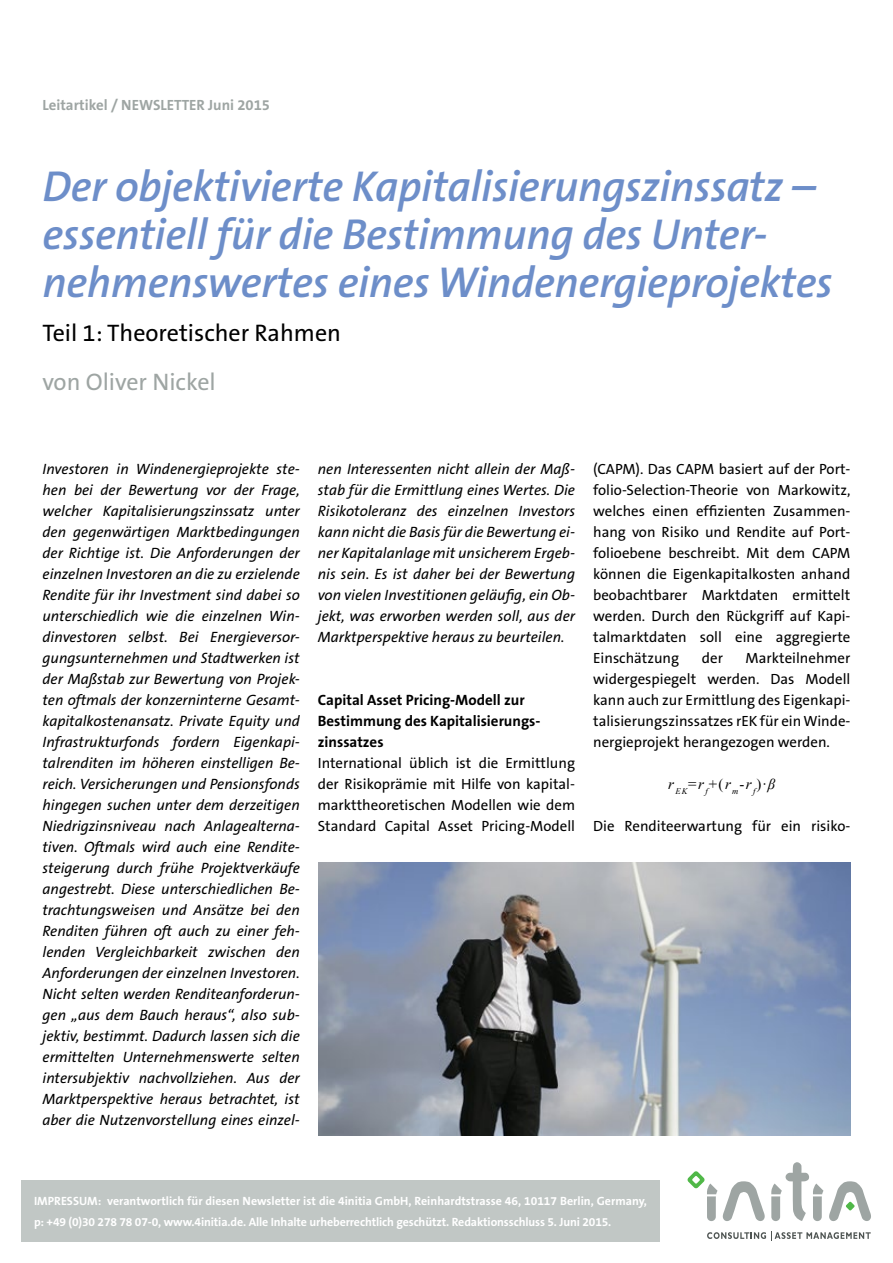
<style>
.page{position:relative;width:893px;height:1263px;background:#fff}
.page>*{position:absolute;margin:0;border:0;box-sizing:border-box;transform-origin:0 0}
.t1{font:italic 600 43.5px/48px "The Sans B6";letter-spacing:-.01em;color:#6d8ec9}
.t2{font:24px "The Sans B5 Plain";color:#000}
.t3{font:24px "The Sans B5 Plain";color:#9ea5a3}
.t4{font:italic 15px/21px "The Sans B5 Plain";color:#000;text-align:justify}
.t5{font:700 15px/21px "The Sans B7";color:#000}
.t6{font:14.85px/21px "The Sans B5 Plain";color:#000;text-align:justify}
.t7{font:700 14.85px "The Sans B7";color:#9ea5a3}
.t8{font:14.85px "Times New Roman";color:#000}
.t9{font:700 12px/21px "The Sans B7";letter-spacing:-.005em;color:#fff}
.s1{font-style:italic}
</style>
<div class="page">
<svg style="left:829px;top:1181px;width:42px;height:40px"></svg>
<svg style="left:707px;top:1232px;width:164px;height:9px"></svg>
<svg style="left:687px;top:1171px;width:78px;height:50px"></svg>
<svg style="left:771px;top:1162px;width:52px;height:59px"></svg>
<div style="left:21px;top:1180px;width:639px;height:62px;background:#c1c7c5"></div>
<img style="left:319px;top:862px;width:531px;height:273px">
<p class="t7" style="left:43px;top:97px;width:229px">Leitartikel / NEWSLETTER Juni 2015</p>
<p class="t7" style="left:43px;top:97px;width:76px">Meldungen</p>
<h1 class="t1" style="left:43px;top:164px;width:792px">Der objektivierte Kapitalisierungszinssatz – essentiell für die Bestimmung des Unter&shy;nehmenswertes eines Windenergieprojektes</h1>
<h2 class="t2" style="left:43px;top:320px;width:300px">Teil 1: Theoretischer Rahmen</h2>
<h2 class="t3" style="left:43px;top:369px;width:175px">von Oliver Nickel</h2>
<p class="t4" style="left:43px;top:459px;width:259px">Investoren in Windenergieprojekte ste&shy;hen bei der Bewertung vor der Frage, welcher Kapitalisierungszinssatz unter den gegenwärtigen Marktbedingungen der Richtige ist. Die Anforderungen der einzelnen Investoren an die zu erzielende Rendite für ihr Investment sind dabei so unterschiedlich wie die einzelnen Win&shy;dinvestoren selbst. Bei Energieversor&shy;gungsunternehmen und Stadtwerken ist der Maßstab zur Bewertung von Projek&shy;ten oftmals der konzerninterne Gesamt&shy;kapitalkostenansatz. Private Equity und Infrastrukturfonds fordern Eigenkapi&shy;talrenditen im höheren einstelligen Be&shy;reich. Versicherungen und Pensionsfonds hingegen suchen unter dem derzeitigen Niedrigzinsniveau nach Anlagealterna&shy;tiven. Oftmals wird auch eine Rendite&shy;steigerung durch frühe Projektverkäufe angestrebt. Diese unterschiedlichen Be&shy;trachtungsweisen und Ansätze bei den Renditen führen oft auch zu einer feh&shy;lenden Vergleichbarkeit zwischen den Anforderungen der einzelnen Investoren.<br>Nicht selten werden Renditeanforderun&shy;gen „aus dem Bauch heraus“, also sub&shy;jektiv, bestimmt. Dadurch lassen sich die ermittelten Unternehmenswerte selten intersubjektiv nachvollziehen. Aus der Marktperspektive heraus betrachtet, ist aber die Nutzenvorstellung eines einzel-</p>
<p class="t4" style="left:318px;top:459px;width:259px">nen Interessenten nicht allein der Maß&shy;stab für die Ermittlung eines Wertes. Die Risikotoleranz des einzelnen Investors kann nicht die Basis für die Bewertung ei&shy;ner Kapitalanlage mit unsicherem Ergeb&shy;nis sein. Es ist daher bei der Bewertung von vielen Investitionen geläufig, ein Ob&shy;jekt, was erworben werden soll, aus der Marktperspektive heraus zu beurteilen.</p>
<p class="t5" style="left:318px;top:690px;width:224px">Capital Asset Pricing-Modell zur<br>Bestimmung des Kapitalisierungs&shy;zinssatzes</p>
<p class="t6" style="left:318px;top:753px;width:259px">International üblich ist die Ermittlung der Risikoprämie mit Hilfe von kapital&shy;markttheoretischen Modellen wie dem Standard Capital Asset Pricing-Modell</p>
<p class="t6" style="left:593px;top:459px;width:259px">(CAPM). Das CAPM basiert auf der Port&shy;folio-Selection-Theorie von Markowitz, welches einen effizienten Zusammen&shy;hang von Risiko und Rendite auf Port&shy;folioebene beschreibt. Mit dem CAPM können die Eigenkapitalkosten anhand beobachtbarer Marktdaten ermittelt werden. Durch den Rückgriff auf Kapi&shy;talmarktdaten soll eine aggregierte Einschätzung</p>
<p class="t6" style="left:593px;top:648px;width:259px;text-indent:152px">Markteilnehmer widergespiegelt werden. Das Modell kann auch zur Ermittlung des Eigenkapi&shy;talisierungszinssatzes rEK für ein Winde&shy;nergieprojekt herangezogen werden.</p>
<p class="t8" style="left:668px;top:774px;width:109px"><span class="s1">r</span><sub>EK</sub>=<span class="s1">r</span><sub>f</sub>+(<span class="s1">r</span><sub>m</sub>-<span class="s1">r</span><sub>f</sub>)∙<span class="s1">β</span></p>
<p class="t6" style="left:593px;top:816px;width:259px">Die Renditeerwartung für ein risiko-</p>
<p class="t6" style="left:702px;top:648px;width:23px">der</p>
<p class="t9" style="left:34px;top:1191px;width:614px">IMPRESSUM: verantwortlich für diesen Newsletter ist die 4initia GmbH, Reinhardtstrasse 46, 10117 Berlin, Germany, p: +49 (0)30 278 78 07-0, www.4initia.de. Alle Inhalte urheberrechtlich geschützt. Redaktionsschluss 5. Juni 2015.</p>
</div>
